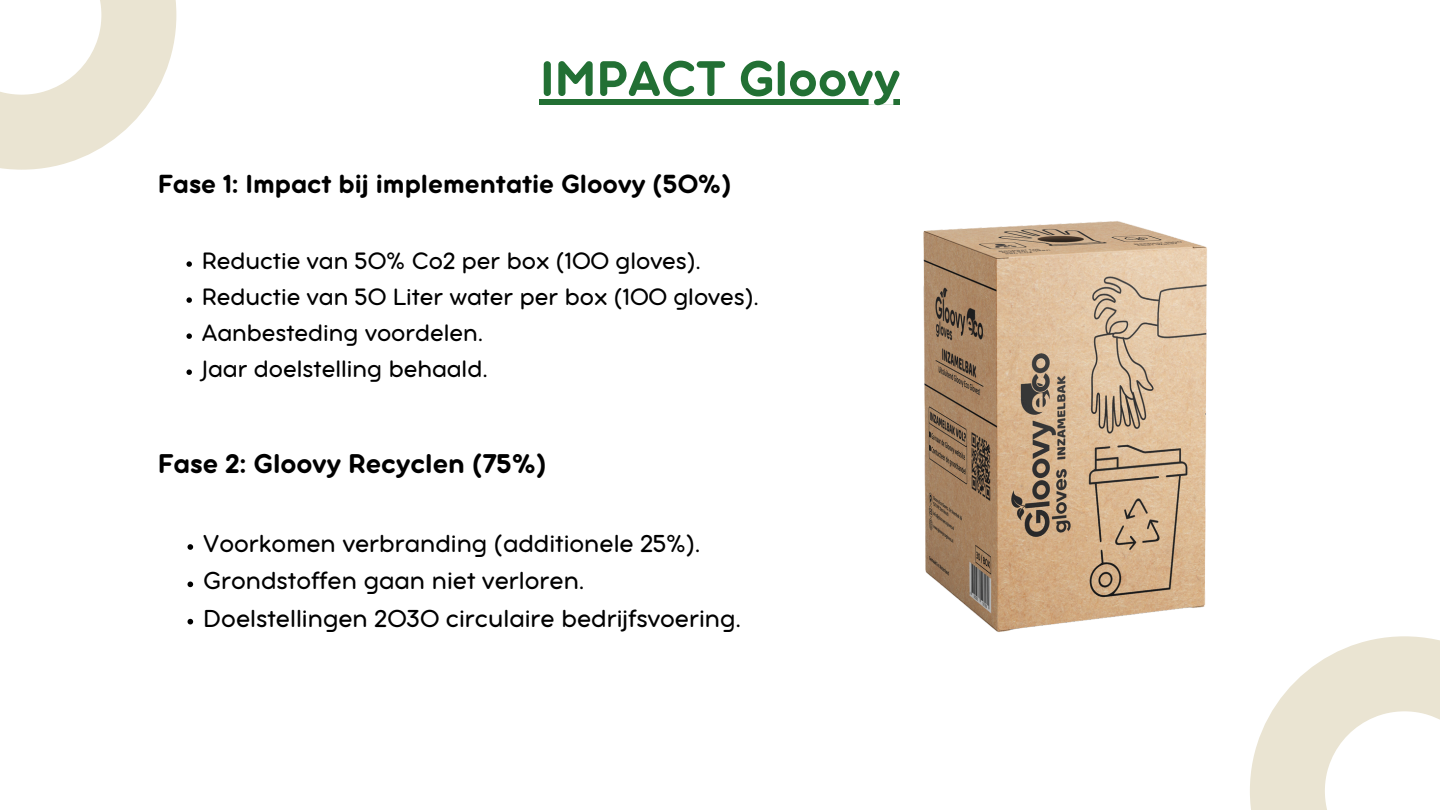
<style>
.page{position:relative;width:1440px;height:810px;background:#fff}
.page>*{position:absolute;margin:0;border:0;box-sizing:border-box;transform-origin:0 0}
.t1{font:54.4px "Aristotelica Pro Tx Bld";color:#227034}
.t2{font:29.5px "Aristotelica Pro Tx Bld";color:#000}
.t3{font:28.5px "Aristotelica Pro Tx Bld";color:#000}
.t4{font:26.7px "Aristotelica Pro Tx";color:#000}
.t5{font:25.8px "Aristotelica Pro Tx";color:#000}
</style>
<div class="page">
<div style="left:540px;top:99px;width:360px;height:5px;background:#227034"></div>
<svg style="left:188px;top:544px;width:5px;height:6px"></svg>
<svg style="left:188px;top:582px;width:5px;height:5px"></svg>
<svg style="left:188px;top:619px;width:5px;height:5px"></svg>
<svg style="left:186px;top:261px;width:6px;height:6px"></svg>
<svg style="left:186px;top:297px;width:6px;height:6px"></svg>
<svg style="left:186px;top:333px;width:6px;height:6px"></svg>
<svg style="left:186px;top:369px;width:6px;height:6px"></svg>
<img style="left:923px;top:221px;width:284px;height:411px">
<svg style="left:0;top:0;width:176px;height:169px"></svg>
<svg style="left:1250px;top:636px;width:190px;height:174px"></svg>
<h1 class="t1" style="left:540px;top:61px;width:362px">IMPACT Gloovy</h1>
<p class="t3" style="left:158px;top:174px;width:576px">Fase 1: Impact bij implementatie Gloovy (50%)</p>
<h2 class="t5" style="left:202px;top:252px;width:502px">Reductie van 50% Co2 per box (100 gloves).</h2>
<p class="t5" style="left:202px;top:288px;width:560px">Reductie van 50 Liter water per box (100 gloves).</p>
<p class="t5" style="left:202px;top:324px;width:284px">Aanbesteding voordelen.</p>
<p class="t5" style="left:202px;top:360px;width:289px">Jaar doelstelling behaald.</p>
<h2 class="t2" style="left:158px;top:454px;width:391px">Fase 2: Gloovy Recyclen (75%)</h2>
<p class="t4" style="left:203px;top:535px;width:500px">Voorkomen verbranding (additionele 25%).</p>
<p class="t4" style="left:203px;top:572px;width:384px">Grondstoffen gaan niet verloren.</p>
<p class="t4" style="left:203px;top:609px;width:540px">Doelstellingen 2030 circulaire bedrijfsvoering.</p>
</div>
